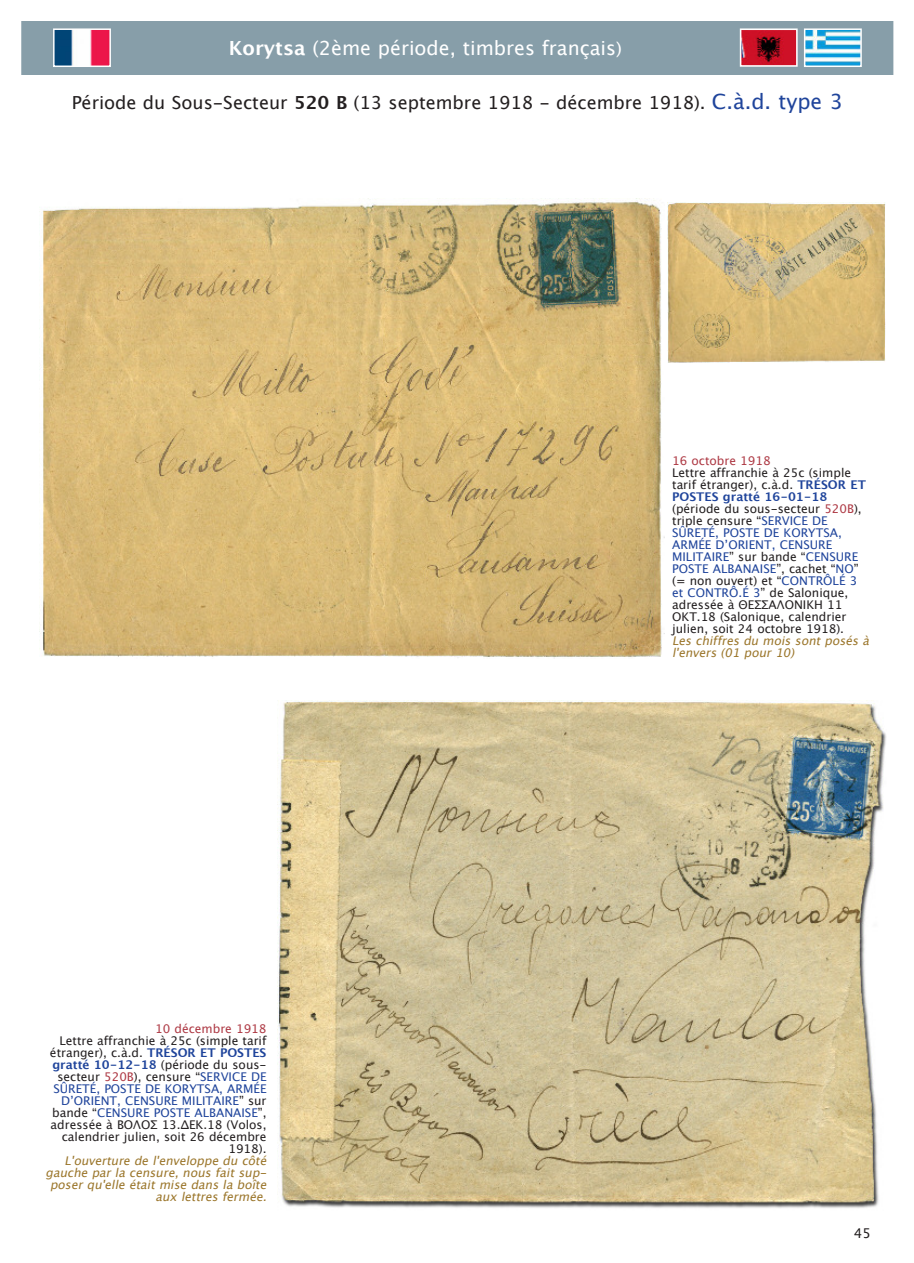
<style>
.page{position:relative;width:914px;height:1263px;background:#fff}
.page>*{position:absolute;margin:0;border:0;box-sizing:border-box;transform-origin:0 0}
.t1{font:19.5px "Lucida Grande";color:#fff}
.t2{font:18px "Lucida Grande";color:#231f20}
.t3{font:13.5px "Lucida Grande";color:#231f20}
.t4{font:12px/12px "Lucida Grande";color:#231f20;text-align:right}
.t5{font:italic 12px/12px "Lucida Grande";color:#9b762b;text-align:right}
.t6{font:12px "Lucida Grande";color:#ae3a45}
.s1{font-weight:700}
.s2{font-size:18px}
.s3{font-size:21px;color:#1f449b}
.s4{font-weight:700;color:#1f449b}
.s5{color:#ae3a45}
.s6{color:#1f449b}
</style>
<div class="page">
<svg style="left:21px;top:21px;width:873px;height:54px;background:#899fac"></svg>
<img style="left:742px;top:31px;width:52px;height:33px">
<div style="left:739px;top:28px;width:58px;height:39px;border:2px solid #fff"></div>
<img style="left:39px;top:198px;width:623px;height:459px">
<svg style="left:276px;top:442px;width:596px;height:259px"></svg>
<img style="left:277px;top:701px;width:609px;height:507px">
<img style="left:667px;top:203px;width:218px;height:160px">
<h1 class="t1" style="left:229px;top:37px;width:395px"><span class="s1">Korytsa</span> (2ème période, timbres français<span class="s2">)</span></h1>
<h2 class="t2" style="left:72px;top:92px;width:772px">Période du Sous-Secteur <span class="s1">520 Β</span> (13 septembre 1918 - décembre 1918). <span class="s3">C.à.d. type 3</span></h2>
<p class="t6" style="left:155px;top:1022px;width:113px">10 décembre 1918</p>
<p class="t4" style="left:50px;top:1035px;width:218px">Lettre affranchie à 25c (simple tarif étranger), c.à.d. <span class="s4">TRÉSOR ET POSTES gratté 10-12-18</span> (période du sous&shy;secteur <span class="s5">520B</span>), censure “<span class="s6">SERVICE DE<br>SÛRETÉ, POSTE DE KORYTSA, ARMÉE<br>D’ORIENT, CENSURE MILITAIRE</span>” sur bande “<span class="s6">CENSURE POSTE ALBANAISE</span>”, adressée à ΒΟΛΟΣ 13.ΔΕΚ.18 (Volos, calendrier julien, soit 26 décembre<br>1918).</p>
<p class="t5" style="left:46px;top:1155px;width:225px">L'ouverture de l'enveloppe du côté gauche par la censure, nous fait sup&shy;poser qu'elle était mise dans la boîte aux lettres fermée.</p>
<p class="t6" style="left:672px;top:453px;width:100px">16 octobre 1918</p>
<p class="t4" style="left:672px;top:467px;width:195px;text-align:left">Lettre affranchie à 25c (simple tarif étranger), c.à.d. <span class="s4">TRÉSOR ET<br>POSTES gratté 16-01-18 </span>(période du sous-secteur <span class="s5">520B</span>), triple censure “<span class="s6">SERVICE DE<br>SÛRETÉ, POSTE DE KORYTSA,<br>ARMÉE D’ORIENT, CENSURE<br>MILITAIRE</span>” sur bande “<span class="s6">CENSURE<br>POSTE ALBANAISE</span>”, cachet “<span class="s6">NO</span>” (= non ouvert) et “<span class="s6">CONTRÔLÉ 3 et CONTRÔ.É 3</span>” de Salonique, adressée à ΘΕΣΣΑΛΟΝΙΚΗ 11<br>ΟΚΤ.18 (Salonique, calendrier julien, soit 24 octobre 1918).</p>
<p class="t5" style="left:672px;top:635px;width:201px;text-align:left">Les chiffres du mois sont posés à l'envers (01 pour 10)</p>
<p class="t3" style="left:853px;top:1225px;width:19px">45</p>
</div>
